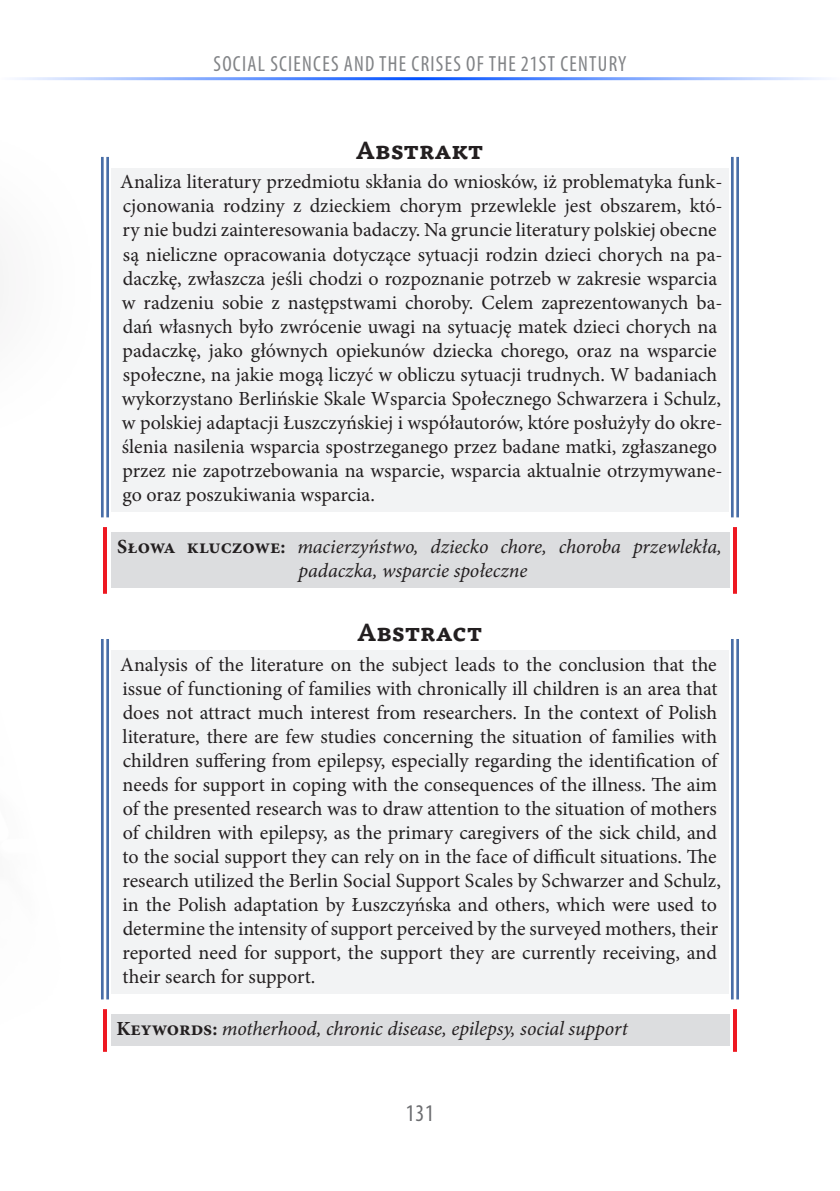
<style>
.page{position:relative;width:840px;height:1191px;background:#fff}
.page>*{position:absolute;margin:0;border:0;box-sizing:border-box;transform-origin:0 0}
.Tytuł_-_ABSTRACT{font:700 24px "Tisa Pro";letter-spacing:-.02em;color:#231f20}
.t1{font:condensed 24px "Myriad Pro";color:#6c6d70;scale:.95 1}
.t2{font:condensed 22px "Myriad Pro";letter-spacing:.06em;color:#818386;scale:.95 1}
.Abstarct_ang{font:20px/24px "Minion Pro";color:#231f20}
.Słowa_kluczowe{font:italic 20px/24px "Minion Pro";letter-spacing:-.005em;color:#231f20}
.Keywords{font:italic 20px "Minion Pro";letter-spacing:-.005em;color:#231f20}
.s1{font-weight:700;font-style:normal}
</style>
<div class="page">
<hr style="left:0;top:77px;width:839px;height:3px;background:#0050ff">
<div style="left:111px;top:168px;width:617px;height:344px;background:#f2f3f4"></div>
<hr style="left:101px;top:157px;width:3px;height:360px;background:#496ea7">
<hr style="left:106px;top:157px;width:3px;height:360px;background:#496ea7">
<hr style="left:736px;top:157px;width:2px;height:360px;background:#496ea7">
<hr style="left:730px;top:157px;width:3px;height:360px;background:#496ea7">
<div style="left:111px;top:533px;width:618px;height:55px;background:#dcdddf"></div>
<hr style="left:103px;top:527px;width:4px;height:67px;background:#ee1821">
<svg style="left:733px;top:527px;width:3px;height:67px"></svg>
<div style="left:111px;top:650px;width:617px;height:343px;background:#f2f3f4"></div>
<hr style="left:101px;top:639px;width:3px;height:360px;background:#496ea7">
<hr style="left:106px;top:639px;width:3px;height:360px;background:#496ea7">
<hr style="left:736px;top:639px;width:2px;height:360px;background:#496ea7">
<hr style="left:730px;top:639px;width:3px;height:360px;background:#496ea7">
<div style="left:111px;top:1014px;width:618px;height:32px;background:#dcdddf"></div>
<hr style="left:103px;top:1009px;width:4px;height:42px;background:#ee1821">
<svg style="left:733px;top:1009px;width:3px;height:42px"></svg>
<p class="t2" style="left:213px;top:50px;width:436px">SOCIAL SCIENCES AND THE CRISES OF THE 21ST CENTURY</p>
<p class="Tytuł_-_ABSTRACT" style="left:355px;top:131px;width:130px">Abstrakt</p>
<p class="Abstarct_ang" style="left:120px;top:170px;width:603px">Analiza literatury przedmiotu skłania do wniosków, iż problematyka funk&shy;cjonowania rodziny z dzieckiem chorym przewlekle jest obszarem, któ&shy;ry nie budzi zainteresowania badaczy. Na gruncie literatury polskiej obecne są nieliczne opracowania dotyczące sytuacji rodzin dzieci chorych na pa&shy;daczkę, zwłaszcza jeśli chodzi o rozpoznanie potrzeb w zakresie wsparcia w radzeniu sobie z następstwami choroby. Celem zaprezentowanych ba&shy;dań własnych było zwrócenie uwagi na sytuację matek dzieci chorych na padaczkę, jako głównych opiekunów dziecka chorego, oraz na wsparcie społeczne, na jakie mogą liczyć w obliczu sytuacji trudnych. W badaniach wykorzystano Berlińskie Skale Wsparcia Społecznego Schwarzera i Schulz, w polskiej adaptacji Łuszczyńskiej i współautorów, które posłużyły do okre&shy;ślenia nasilenia wsparcia spostrzeganego przez badane matki, zgłaszanego przez nie zapotrzebowania na wsparcie, wsparcia aktualnie otrzymywane&shy;go oraz poszukiwania wsparcia.</p>
<p class="Słowa_kluczowe" style="left:298px;top:534px;width:424px;text-indent:-181px"><span class="s1">Słowa kluczowe:</span> macierzyństwo, dziecko chore, choroba przewlekła, padaczka, wsparcie społeczne</p>
<p class="Tytuł_-_ABSTRACT" style="left:356px;top:613px;width:127px">Abstract</p>
<p class="Abstarct_ang" style="left:120px;top:652px;width:601px">Analysis of the literature on the subject leads to the conclusion that the issue of functioning of families with chronically ill children is an area that does not attract much interest from researchers. In the context of Polish literature, there are few studies concerning the situation of families with children suffering from epilepsy, especially regarding the identification of needs for support in coping with the consequences of the illness. The aim of the presented research was to draw attention to the situation of mothers of children with epilepsy, as the primary caregivers of the sick child, and to the social support they can rely on in the face of difficult situations. The research utilized the Berlin Social Support Scales by Schwarzer and Schulz, in the Polish adaptation by Łuszczyńska and others, which were used to determine the intensity of support perceived by the surveyed mothers, their reported need for support, the support they are currently receiving, and their search for support.</p>
<p class="Keywords" style="left:116px;top:1015px;width:512px"><span class="s1">Keywords:</span> motherhood, chronic disease, epilepsy, social support</p>
<p class="t1" style="left:405px;top:1098px;width:31px">131</p>
</div>
